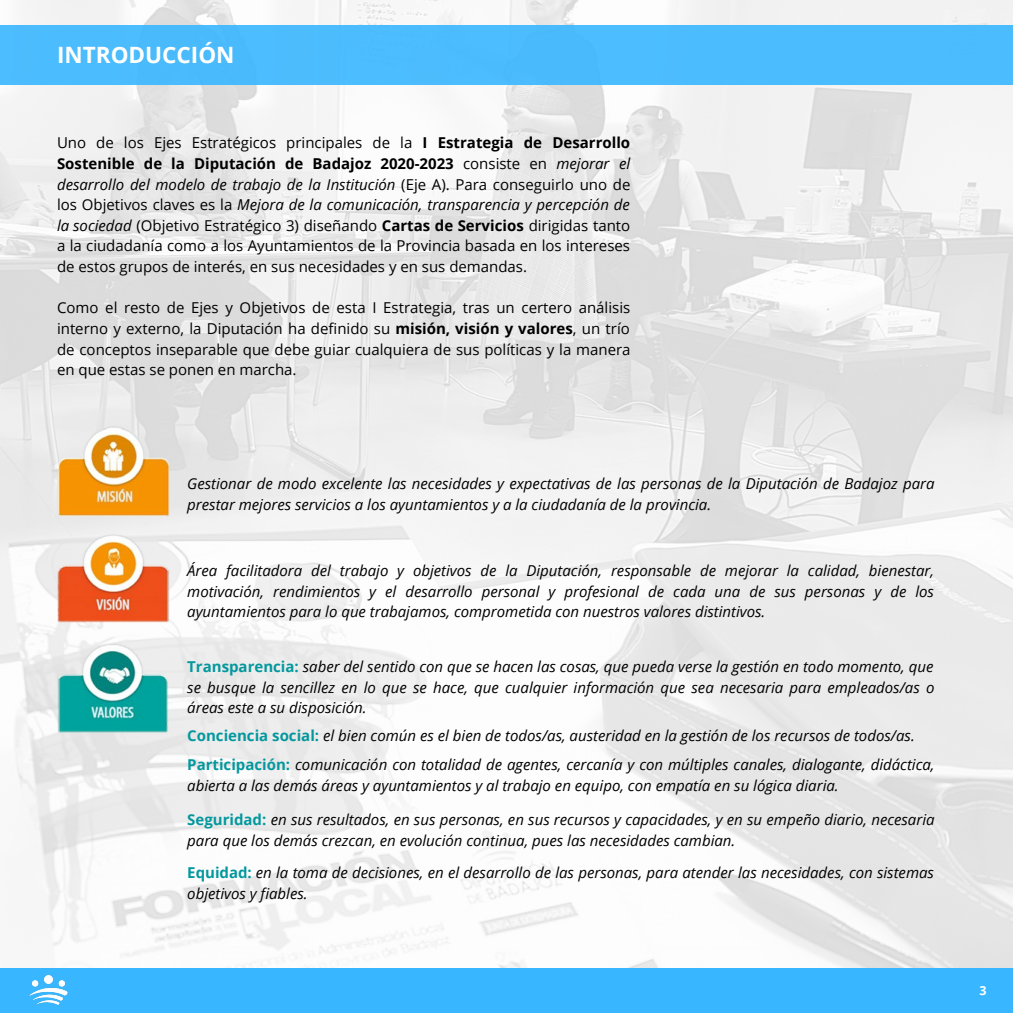
<style>
.page{position:relative;width:1013px;height:1013px;background:#fff}
.page>*{position:absolute;margin:0;border:0;box-sizing:border-box;transform-origin:0 0}
.t1{font:700 22.5px "Open Sans";color:#fff}
.t2{font:italic 15px/20.6px "Open Sans";color:#000}
.t3{font:15px/20.6px "Open Sans";color:#000;text-align:justify}
.t4{font:700 12.5px "Open Sans";color:#fff}
.s1{font-weight:700}
.s2{font-style:italic}
.s3{font-weight:700;font-style:normal;color:#03989e}
</style>
<div class="page">
<img style="left:0;top:0;width:1012px;height:968px">
<div style="left:0;top:25px;width:1012px;height:59px;background:#4bbcfd"></div>
<div style="left:0;top:968px;width:1012px;height:44px;background:#38b6ff"></div>
<img style="left:29px;top:975px;width:39px;height:30px">
<img style="left:57px;top:425px;width:113px;height:91px">
<img style="left:57px;top:534px;width:113px;height:88px">
<img style="left:57px;top:642px;width:113px;height:91px">
<p class="t1" style="left:57px;top:39px;width:179px">INTRODUCCIÓN</p>
<p class="t3" style="left:57px;top:132px;width:575px">Uno de los Ejes Estratégicos principales de la <span class="s1">I Estrategia de Desarrollo Sostenible de la Diputación de Badajoz 2020-2023</span> consiste en <span class="s2">mejorar el desarrollo del modelo de trabajo de la Institución</span> (Eje A). Para conseguirlo uno de los Objetivos claves es la <span class="s2">Mejora de la comunicación, transparencia y percepción de la sociedad</span> (Objetivo Estratégico 3) diseñando <span class="s1">Cartas de Servicios</span> dirigidas tanto a la ciudadanía como a los Ayuntamientos de la Provincia basada en los intereses de estos grupos de interés, en sus necesidades y en sus demandas.</p>
<p class="t3" style="left:57px;top:297px;width:575px">Como el resto de Ejes y Objetivos de esta I Estrategia, tras un certero análisis interno y externo, la Diputación ha definido su <span class="s1">misión, visión y valores</span>, un trío de conceptos inseparable que debe guiar cualquiera de sus políticas y la manera en que estas se ponen en marcha.</p>
<p class="t2" style="left:187px;top:473px;width:748px">Gestionar de modo excelente las necesidades y expectativas de las personas de la Diputación de Badajoz para prestar mejores servicios a los ayuntamientos y a la ciudadanía de la provincia.</p>
<p class="t2" style="left:187px;top:560px;width:748px;text-align:justify">Área facilitadora del trabajo y objetivos de la Diputación, responsable de mejorar la calidad, bienestar, motivación, rendimientos y el desarrollo personal y profesional de cada una de sus personas y de los ayuntamientos para lo que trabajamos, comprometida con nuestros valores distintivos.</p>
<p class="t2" style="left:187px;top:655px;width:748px;text-align:justify"><span class="s3">Transparencia:</span> saber del sentido con que se hacen las cosas, que pueda verse la gestión en todo momento, que se busque la sencillez en lo que se hace, que cualquier información que sea necesaria para empleados/as o áreas este a su disposición.</p>
<p class="t2" style="left:187px;top:724px;width:729px"><span class="s3">Conciencia social:</span> el bien común es el bien de todos/as, austeridad en la gestión de los recursos de todos/as.</p>
<p class="t2" style="left:187px;top:754px;width:748px"><span class="s3">Participación:</span> comunicación con totalidad de agentes, cercanía y con múltiples canales, dialogante, didáctica, abierta a las demás áreas y ayuntamientos y al trabajo en equipo, con empatía en su lógica diaria.</p>
<p class="t2" style="left:187px;top:808px;width:749px"><span class="s3">Seguridad:</span> en sus resultados, en sus personas, en sus recursos y capacidades, y en su empeño diario, necesaria para que los demás crezcan, en evolución continua, pues las necesidades cambian.</p>
<p class="t2" style="left:187px;top:862px;width:748px"><span class="s3">Equidad:</span> en la toma de decisiones, en el desarrollo de las personas, para atender las necesidades, con sistemas objetivos y fiables.</p>
<p class="t4" style="left:979px;top:981px;width:9px">3</p>
</div>
